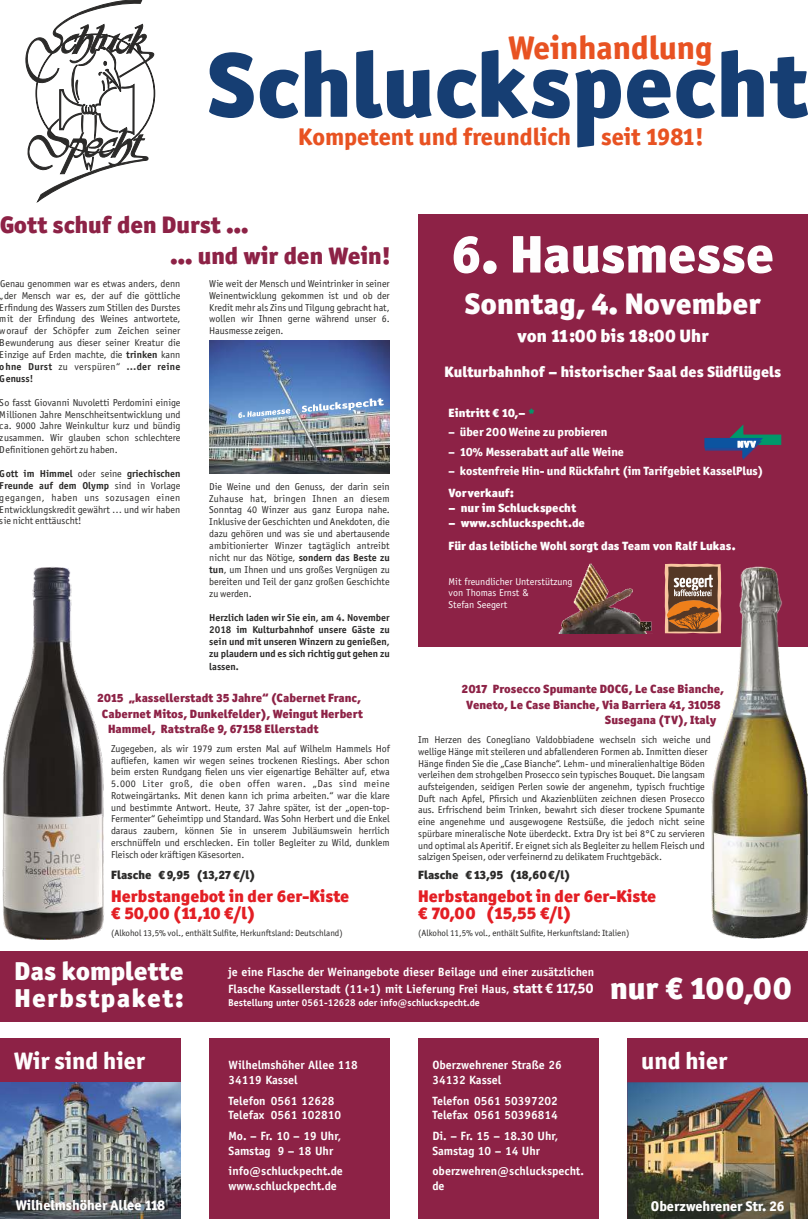
<style>
.page{position:relative;width:808px;height:1219px;background:#fff}
.page>*{position:absolute;margin:0;border:0;box-sizing:border-box;transform-origin:0 0}
.t1{font:900 53.1px "ITC Officina Sans";color:#fefefe}
.t2{font:800 33px "ITC Officina Sans";color:#e85222}
.t3{font:900 31.5px "ITC Officina Sans";color:#fefefe}
.t4{font:900 29.9px "ITC Officina Sans";color:#fefefe}
.t5{font:900 26px/26.5px "ITC Officina Sans";letter-spacing:.02em;color:#fefefe}
.t6{font:800 24.2px "ITC Officina Sans";color:#e85222}
.t7{font:900 24px/30.7px "ITC Officina Sans";color:#8d2246}
.t8{font:800 24px "ITC Officina Sans";color:#fefefe}
.t9{font:900 18px "ITC Officina Sans";color:#fefefe}
.t10{font:900 17px/17.4px "ITC Officina Sans";color:#e31e24}
.t11{font:900 15.2px "ITC Officina Sans";color:#fefefe}
.t12{font:800 14.1px "ITC Officina Sans";color:#fefefe}
.t13{font:700 12px/14.7px "Officina Sans LT";color:#fefefe}
.t14{font:900 12px "ITC Officina Sans";color:#8d2246}
.t15{font:900 12px/23px "ITC Officina Sans";color:#fefefe}
.t16{font:800 12px "ITC Officina Sans";color:#fefefe}
.t17{font:900 12px "ITC Officina Sans";color:#2b2a29}
.t18{font:10px/11.7px "Officina Sans LT";color:#2b2a29;text-align:justify}
.t19{font:700 10px/12.2px "Officina Sans LT";color:#2b2a29;text-align:justify}
.t20{font:10px/11.7px "Officina Sans LT";color:#fefefe}
.t21{font:700 10px "Officina Sans LT";color:#fefefe}
.t22{font:9px "Officina Sans LT";color:#2b2a29}
.s1{font-weight:700}
.s2{color:#00986b}
.s3{font-family:"ITC Officina Sans";font-weight:800;font-size:14px}
</style>
<div class="page">
<div style="left:0;top:951px;width:808px;height:71px;background:#8d2246"></div>
<div style="left:0;top:1038px;width:181px;height:181px;background:#8d2246"></div>
<img style="left:0;top:1082px;width:181px;height:137px">
<div style="left:209px;top:1038px;width:181px;height:181px;background:#8d2246"></div>
<div style="left:627px;top:1038px;width:181px;height:181px;background:#8d2246"></div>
<img style="left:627px;top:1082px;width:181px;height:137px">
<div style="left:418px;top:1038px;width:181px;height:181px;background:#8d2246"></div>
<img style="left:209px;top:341px;width:181px;height:133px">
<svg style="left:25px;top:0;width:130px;height:202px"></svg>
<svg style="left:209px;top:50px;width:599px;height:98px"></svg>
<div style="left:418px;top:215px;width:390px;height:432px;background:#8d2246"></div>
<svg style="left:705px;top:426px;width:76px;height:34px"></svg>
<img style="left:711px;top:566px;width:97px;height:373px">
<img style="left:2px;top:567px;width:102px;height:373px">
<svg style="left:665px;top:564px;width:56px;height:69px"></svg>
<img style="left:558px;top:564px;width:94px;height:69px">
<img style="left:239px;top:398px;width:145px;height:20px">
<h2 class="t2" style="left:508px;top:35px;width:206px">Weinhandlung</h2>
<h3 class="t6" style="left:298px;top:127px;width:407px">Kompetent und freundlich seit 1981!</h3>
<h3 class="t7" style="left:170px;top:211px;width:222px;text-indent:-171px">Gott schuf den Durst …<br>… und wir den Wein!</h3>
<p class="t18" style="left:0;top:279px;width:182px">Genau genommen war es etwas anders, denn „der Mensch war es, der auf die göttliche Erfindung des Wassers zum Stillen des Durstes mit der Erfindung des Weines antwortete, worauf der Schöpfer zum Zeichen seiner Bewunderung aus dieser seiner Kreatur die Einzige auf Erden machte, die <span class="s1">trinken</span> kann <span class="s1">ohne Durst</span> zu verspüren“ <span class="s1">…der reine Genuss!</span></p>
<p class="t18" style="left:0;top:398px;width:182px">So fasst Giovanni Nuvoletti Perdomini einige Millionen Jahre Menschheitsentwicklung und ca. 9000 Jahre Weinkultur kurz und bündig zusammen. Wir glauben schon schlechtere Definitionen gehört zu haben.</p>
<p class="t18" style="left:0;top:468px;width:182px"><span class="s1">Gott im Himmel</span> oder seine <span class="s1">griechischen Freunde auf dem Olymp</span> sind in Vorlage gegangen, haben uns sozusagen einen Entwicklungskredit gewährt … und wir haben sie nicht enttäuscht!</p>
<p class="t18" style="left:209px;top:279px;width:182px">Wie weit der Mensch und Weintrinker in seiner Weinentwicklung gekommen ist und ob der Kredit mehr als Zins und Tilgung gebracht hat, wollen wir Ihnen gerne während unser 6.<br>Hausmesse zeigen.</p>
<p class="t18" style="left:209px;top:482px;width:182px">Die Weine und den Genuss, der darin sein Zuhause hat, bringen Ihnen an diesem Sonntag 40 Winzer aus ganz Europa nahe.<br>Inklusive der Geschichten und Anekdoten, die dazu gehören und was sie und abertausende ambitionierter Winzer tagtäglich antreibt nicht nur das Nötige, <span class="s1">sondern das Beste zu tun</span>, um Ihnen und uns großes Vergnügen zu bereiten und Teil der ganz großen Geschichte zu werden.</p>
<p class="t19" style="left:209px;top:612px;width:182px">Herzlich laden wir Sie ein, am 4. November 2018 im Kulturbahnhof unsere Gäste zu sein und mit unseren Winzern zu genießen, zu plaudern und es sich richtig gut gehen zu lassen.</p>
<p class="t14" style="left:97px;top:694px;width:265px">2015 „kassellerstadt 35 Jahre“ (Cabernet Franc,</p>
<p class="t14" style="left:102px;top:709px;width:262px">Cabernet Mitos, Dunkelfelder), Weingut Herbert</p>
<p class="t14" style="left:108px;top:724px;width:212px">Hammel, Ratstraße 9, 67158 Ellerstadt</p>
<p class="t18" style="left:111px;top:743px;width:280px">Zugegeben, als wir 1979 zum ersten Mal auf Wilhelm Hammels Hof aufliefen, kamen wir wegen seines trockenen Rieslings. Aber schon beim ersten Rundgang fielen uns vier eigenartige Behälter auf, etwa 5.000 Liter groß, die oben offen waren. „Das sind meine Rotweingärtanks. Mit denen kann ich prima arbeiten.“ war die klare und bestimmte Antwort. Heute, 37 Jahre später, ist der „open-top-Fermenter“ Geheimtipp und Standard. Was Sohn Herbert und die Enkel daraus zaubern, können Sie in unserem Jubiläumswein herrlich erschnüffeln und erschlecken. Ein toller Begleiter zu Wild, dunklem Fleisch oder kräftigen Käsesorten.</p>
<p class="t17" style="left:111px;top:871px;width:146px">Flasche € 9,95 (13,27 €/l)</p>
<h3 class="t10" style="left:111px;top:889px;width:240px">Herbstangebot in der 6er-Kiste € 50,00 (11,10 €/l)</h3>
<p class="t22" style="left:111px;top:929px;width:233px">(Alkohol 13,5% vol., enthält Sulfite, Herkunftsland: Deutschland)</p>
<h1 class="t1" style="left:451px;top:234px;width:324px">6. Hausmesse</h1>
<h3 class="t4" style="left:464px;top:292px;width:298px">Sonntag, 4. November</h3>
<h3 class="t9" style="left:517px;top:329px;width:193px">von 11:00 bis 18:00 Uhr</h3>
<h3 class="t11" style="left:444px;top:366px;width:338px">Kulturbahnhof – historischer Saal des Südflügels</h3>
<p class="t15" style="left:449px;top:403px;width:88px">Eintritt € 10,– <span class="s2">*</span></p>
<p class="t16" style="left:449px;top:428px;width:160px">– über 200 Weine zu probieren</p>
<p class="t16" style="left:449px;top:447px;width:177px">– 10% Messerabatt auf alle Weine</p>
<p class="t16" style="left:449px;top:466px;width:316px">– kostenfreie Hin- und Rückfahrt (im Tarifgebiet KasselPlus)</p>
<p class="t15" style="left:449px;top:482px;width:67px">Vorverkauf:</p>
<p class="t15" style="left:449px;top:497px;width:129px">– nur im Schluckspecht</p>
<p class="t15" style="left:449px;top:513px;width:289px">– www.schluckspecht.de<br>Für das leibliche Wohl sorgt das Team von Ralf Lukas.</p>
<p class="t20" style="left:449px;top:576px;width:125px">Mit freundlicher Unterstützung von Thomas Ernst &amp;<br>Stefan Seegert</p>
<p class="t14" style="left:462px;top:685px;width:264px">2017 Prosecco Spumante DOCG, Le Case Bianche,</p>
<p class="t14" style="left:466px;top:700px;width:256px">Veneto, Le Case Bianche, Via Barriera 41, 31058</p>
<p class="t14" style="left:605px;top:715px;width:113px">Susegana (TV), Italy</p>
<p class="t18" style="left:418px;top:735px;width:294px;text-align:left">Im Herzen des Conegliano Valdobbiadene wechseln sich weiche und wellige Hänge mit steileren und abfallenderen Formen ab. Inmitten dieser Hänge finden Sie die „Case Bianche“. Lehm- und mineralienhaltige Böden verleihen dem strohgelben Prosecco sein typisches Bouquet. Die langsam aufsteigenden, seidigen Perlen sowie der angenehm, typisch fruchtige Duft nach Apfel, Pfirsich und Akazienblüten zeichnen diesen Prosecco aus. Erfrischend beim Trinken, bewahrt sich dieser trockene Spumante eine angenehme und ausgewogene Restsüße, die jedoch nicht seine spürbare mineralische Note überdeckt. Extra Dry ist bei 8°C zu servieren und optimal als Aperitif. Er eignet sich als Begleiter zu hellem Fleisch und salzigen Speisen, oder verfeinernd zu delikatem Fruchtgebäck.</p>
<p class="t17" style="left:418px;top:870px;width:153px">Flasche € 13,95 (18,60 €/l)</p>
<h3 class="t10" style="left:418px;top:888px;width:240px">Herbstangebot in der 6er-Kiste € 70,00 (15,55 €/l)</h3>
<p class="t22" style="left:418px;top:929px;width:213px">(Alkohol 11,5% vol., enthält Sulfite, Herkunftsland: Italien)</p>
<h3 class="t5" style="left:14px;top:961px;width:171px">Das komplette<br>Herbstpaket:</h3>
<p class="t13" style="left:228px;top:964px;width:368px;line-height:16.8px">je eine Flasche der Weinangebote dieser Beilage und einer zusätzlichen<br>Flasche Kassellerstadt (11+1) mit Lieferung Frei Haus, <span class="s3">statt € 117,50</span></p>
<p class="t21" style="left:228px;top:999px;width:253px">Bestellung unter 0561-12628 oder info@schluckspecht.de</p>
<h3 class="t8" style="left:14px;top:1051px;width:132px">Wir sind hier</h3>
<h3 class="t12" style="left:16px;top:1200px;width:151px">Wilhelmshöher Allee 118</h3>
<p class="t13" style="left:229px;top:1059px;width:131px">Wilhelmshöher Allee 118<br>34119 Kassel</p>
<p class="t13" style="left:229px;top:1094px;width:114px">Telefon 0561 12628<br>Telefax 0561 102810</p>
<p class="t13" style="left:229px;top:1129px;width:114px">Mo. – Fr. 10 – 19 Uhr,<br>Samstag 9 – 18 Uhr</p>
<p class="t13" style="left:229px;top:1165px;width:116px">info@schluckpecht.de www.schluckpecht.de</p>
<p class="t13" style="left:432px;top:1059px;width:131px">Oberzwehrener Straße 26<br>34132 Kassel</p>
<p class="t13" style="left:432px;top:1094px;width:127px">Telefon 0561 50397202<br>Telefax 0561 50396814</p>
<p class="t13" style="left:432px;top:1129px;width:128px">Di. – Fr. 15 – 18.30 Uhr,<br>Samstag 10 – 14 Uhr</p>
<p class="t13" style="left:432px;top:1165px;width:153px">oberzwehren@schluckspecht. de</p>
<h3 class="t3" style="left:610px;top:976px;width:183px">nur € 100,00</h3>
<h3 class="t8" style="left:641px;top:1052px;width:87px">und hier</h3>
<h3 class="t12" style="left:651px;top:1200px;width:135px">Oberzwehrener Str. 26</h3>
</div>
